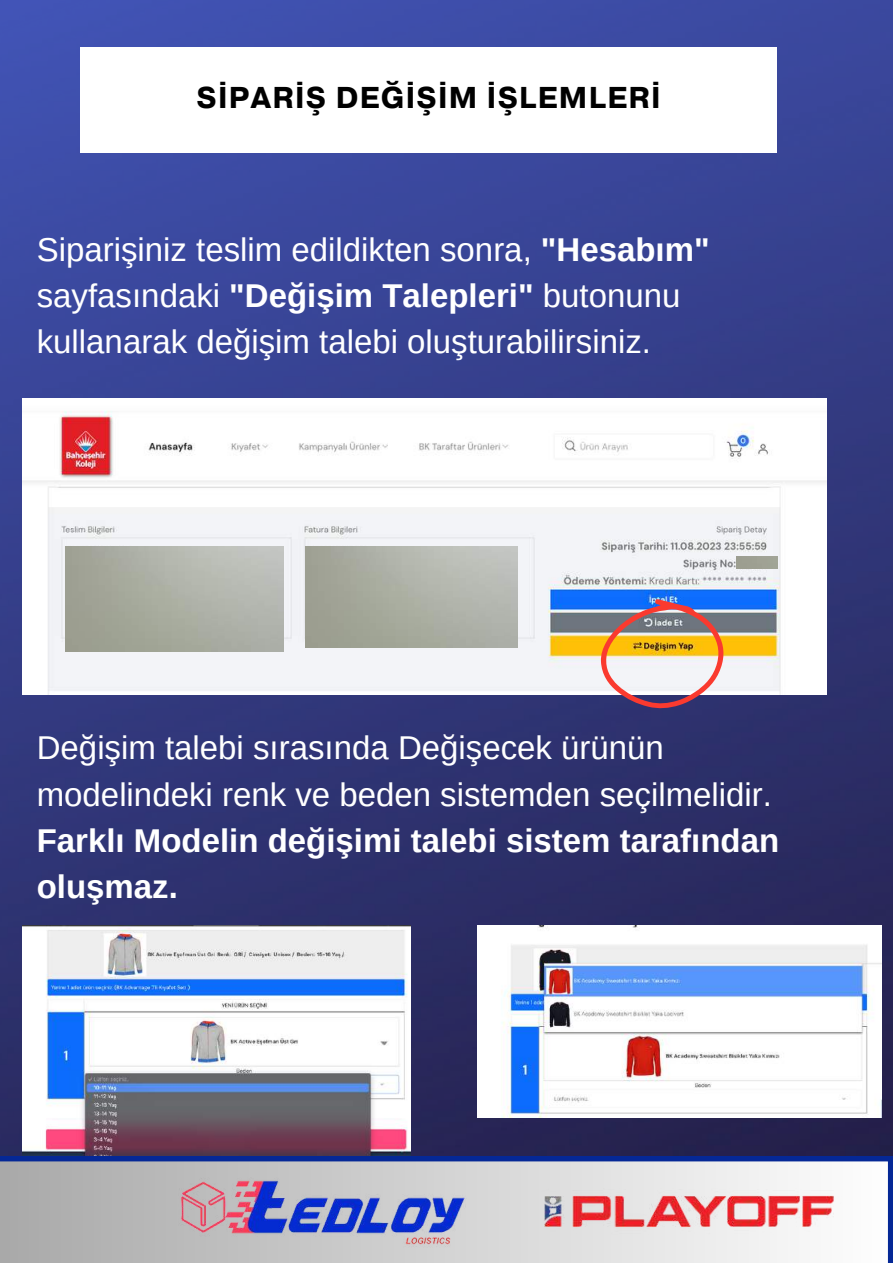
<style>
.page{position:relative;width:893px;height:1264px;background:#fff}
.page>*{position:absolute;margin:0;border:0;box-sizing:border-box;transform-origin:0 0}
.t1{font:33px/46px "Arimo";color:#fff}
.t2{font:700 33px/46px "Arimo";color:#fff}
.t3{font:700 30px "Pragmatica";letter-spacing:.04em;color:#000}
.s1{font-weight:700}
</style>
<div class="page">
<img style="left:0;top:0;width:892px;height:1156px">
<div style="left:81px;top:47px;width:695px;height:105px;background:#fff"></div>
<img style="left:23px;top:398px;width:803px;height:296px">
<img style="left:66px;top:546px;width:218px;height:105px">
<img style="left:306px;top:546px;width:211px;height:101px">
<img style="left:736px;top:557px;width:41px;height:11px">
<svg style="left:600px;top:599px;width:125px;height:110px"></svg>
<img style="left:478px;top:925px;width:403px;height:192px">
<img style="left:23px;top:925px;width:388px;height:231px">
<svg style="left:0;top:1156px;width:892px;height:106px"></svg>
<img style="left:162px;top:1156px;width:341px;height:106px">
<img style="left:503px;top:1165px;width:351px;height:89px">
<p class="t3" style="left:197px;top:77px;width:465px">SİPARİŞ DEĞİŞİM İŞLEMLERİ</p>
<p class="t1" style="left:37px;top:226px;width:674px">Siparişiniz teslim edildikten sonra, <span class="s1">"Hesabım" </span>sayfasındaki <span class="s1">"Değişim Talepleri"</span> butonunu kullanarak değişim talebi oluşturabilirsiniz.</p>
<p class="t1" style="left:37px;top:725px;width:736px">Değişim talebi sırasında Değişecek ürünün modelindeki renk ve beden sistemden seçilmelidir.</p>
<p class="t2" style="left:37px;top:817px;width:743px">Farklı Modelin değişimi talebi sistem tarafından oluşmaz.</p>
</div>
